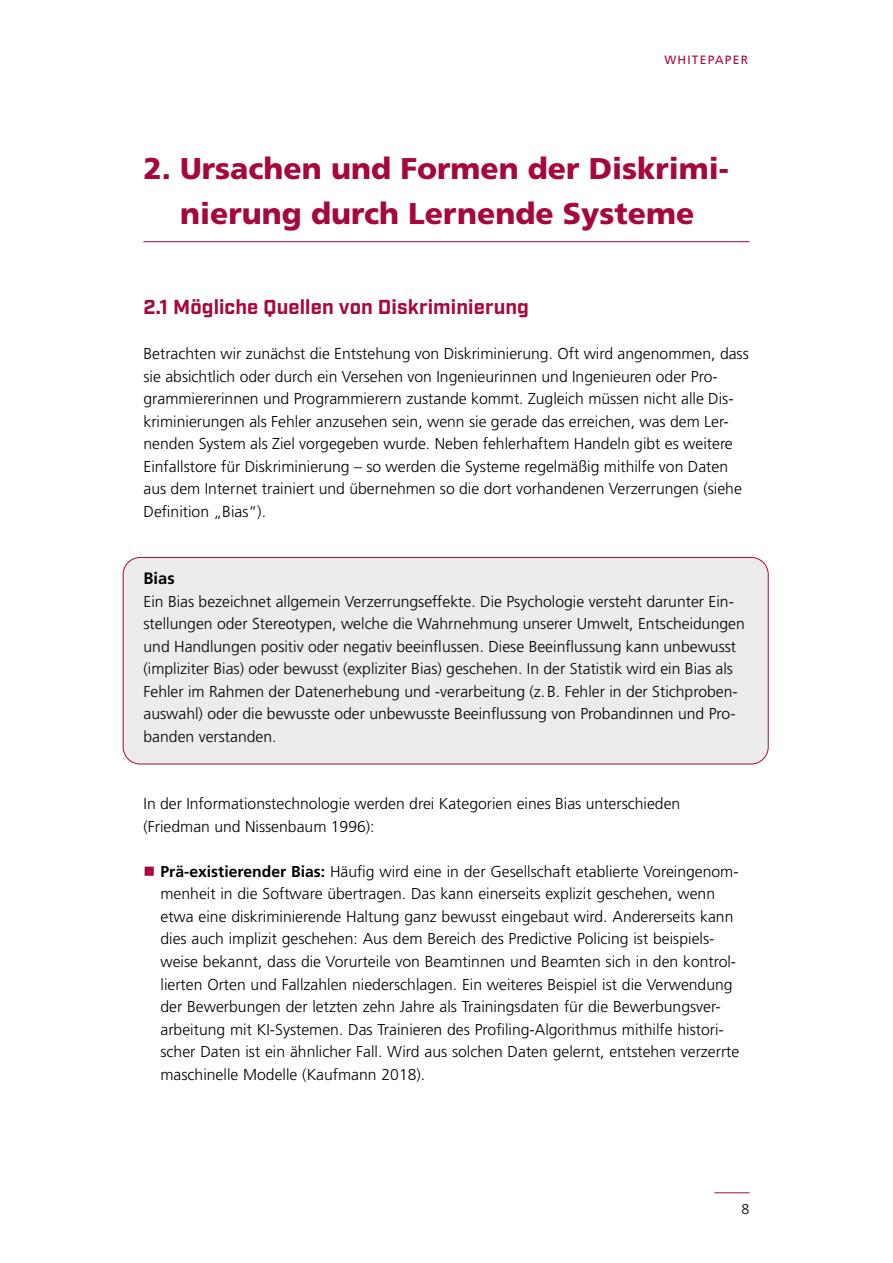
<style>
.page{position:relative;width:893px;height:1263px;background:#fff}
.page>*{position:absolute;margin:0;border:0;box-sizing:border-box;transform-origin:0 0}
.t1{font:900 30px/45px "Frutiger";color:#a5083d;text-align:center}
.t2{font:700 20.25px "Industry";letter-spacing:.005em;color:#a5083d}
.t3{font:700 16.5px "Frutiger CE";color:#000}
.t4{font:300 15.75px/22.5px "Frutiger";color:#000}
.t5{font:300 14.25px "Frutiger";color:#000}
.t6{font:12px "Frutiger";letter-spacing:.1em;color:#a5083d}
.s1{font-weight:700}
</style>
<div class="page">
<hr style="left:714px;top:1192px;width:35px;height:1px;background:#a5083d">
<div style="left:123px;top:557px;width:645px;height:207px;background:#ececed;border-radius:17px"></div>
<div style="left:123px;top:557px;width:646px;height:207px;border:1px solid #a5083d;border-radius:17px"></div>
<hr style="left:144px;top:241px;width:605px;height:1px;background:#a5083d">
<p class="t6" style="left:664px;top:53px;width:85px">WHITEPAPER</p>
<h1 class="t1" style="left:144px;top:146px;width:587px">2. Ursachen und Formen der Diskrimi&shy;nierung durch Lernende Systeme</h1>
<p class="t2" style="left:144px;top:295px;width:387px">2.1 Mögliche Quellen von Diskriminierung</p>
<p class="t4" style="left:144px;top:343px;width:607px">Betrachten wir zunächst die Entstehung von Diskriminierung. Oft wird angenommen, dass sie absichtlich oder durch ein Versehen von Ingenieurinnen und Ingenieuren oder Pro&shy;grammiererinnen und Programmierern zustande kommt. Zugleich müssen nicht alle Dis&shy;kriminierungen als Fehler anzusehen sein, wenn sie gerade das erreichen, was dem Ler&shy;nenden System als Ziel vorgegeben wurde. Neben fehlerhaftem Handeln gibt es weitere Einfallstore für Diskriminierung – so werden die Systeme regelmäßig mithilfe von Daten aus dem Internet trainiert und übernehmen so die dort vorhandenen Verzerrungen (siehe Definition „Bias“).</p>
<p class="t3" style="left:144px;top:569px;width:33px">Bias</p>
<p class="t4" style="left:144px;top:590px;width:603px">Ein Bias bezeichnet allgemein Verzerrungseffekte. Die Psychologie versteht darunter Ein&shy;stellungen oder Stereotypen, welche die Wahrnehmung unserer Umwelt, Entscheidungen und Handlungen positiv oder negativ beeinflussen. Diese Beeinflussung kann unbewusst (impliziter Bias) oder bewusst (expliziter Bias) geschehen. In der Statistik wird ein Bias als Fehler im Rahmen der Datenerhebung und -verarbeitung (z.B. Fehler in der Stichproben&shy;auswahl) oder die bewusste oder unbewusste Beeinflussung von Probandinnen und Pro&shy;banden verstanden.</p>
<p class="t4" style="left:144px;top:793px;width:538px">In der Informationstechnologie werden drei Kategorien eines Bias unterschieden (Friedman und Nissenbaum 1996):</p>
<p class="t4" style="left:161px;top:860px;width:580px"><span class="s1">Prä-existierender Bias:</span> Häufig wird eine in der Gesellschaft etablierte Voreingenom&shy;menheit in die Software übertragen. Das kann einerseits explizit geschehen, wenn etwa eine diskriminierende Haltung ganz bewusst eingebaut wird. Andererseits kann dies auch implizit geschehen: Aus dem Bereich des Predictive Policing ist beispiels&shy;weise bekannt, dass die Vorurteile von Beamtinnen und Beamten sich in den kontrol&shy;lierten Orten und Fallzahlen niederschlagen. Ein weiteres Beispiel ist die Verwendung der Bewerbungen der letzten zehn Jahre als Trainingsdaten für die Bewerbungsver&shy;arbeitung mit KI-Systemen. Das Trainieren des Profiling-Algorithmus mithilfe histori&shy;scher Daten ist ein ähnlicher Fall. Wird aus solchen Daten gelernt, entstehen verzerrte maschinelle Modelle (Kaufmann 2018).</p>
<p class="t5" style="left:741px;top:1201px;width:9px">8</p>
</div>
